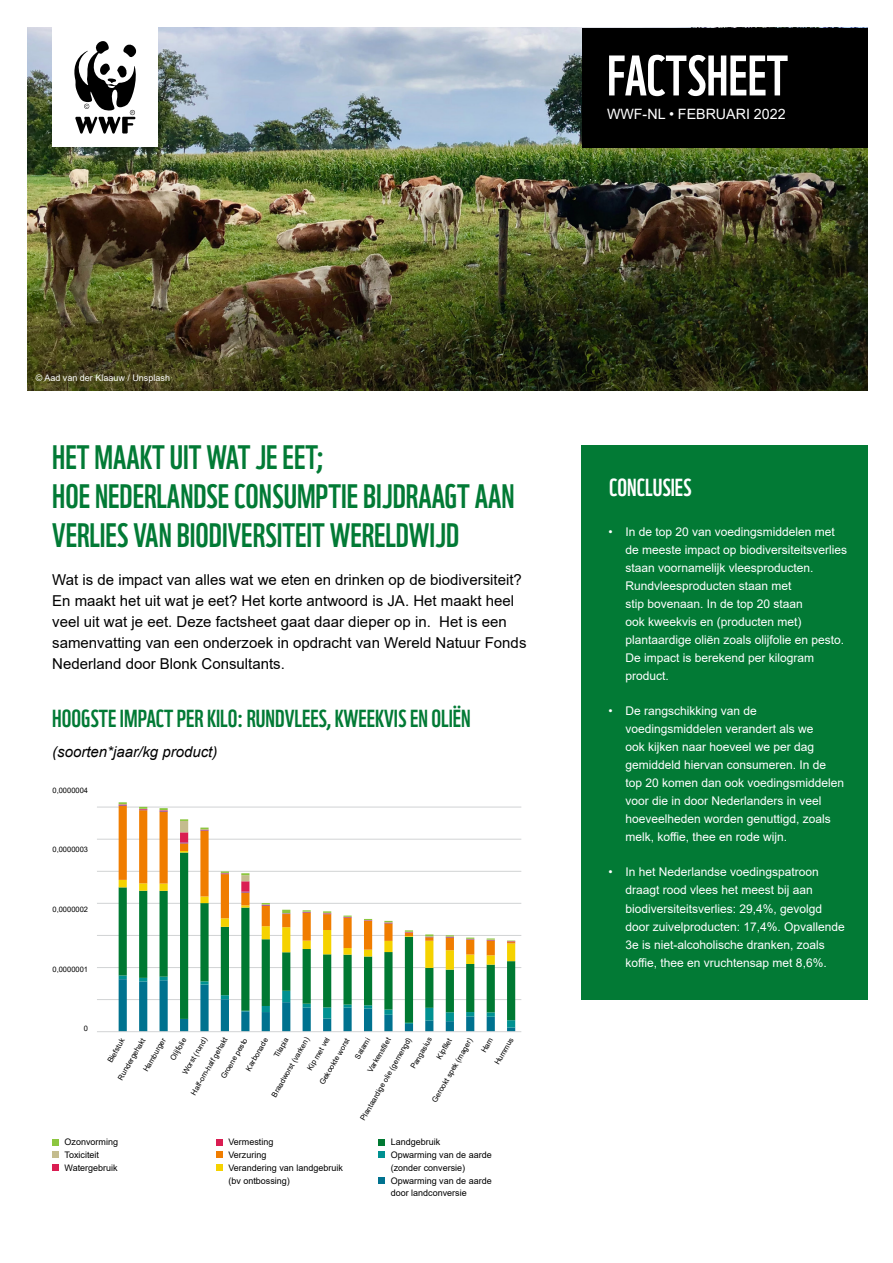
<style>
.page{position:relative;width:893px;height:1263px;background:#fff}
.page>*{position:absolute;margin:0;border:0;box-sizing:border-box;transform-origin:0 0}
.t1{font:55.5px "WWF";color:#fff}
.t2{font:33px/39px "WWF";color:#027a35}
.t3{font:24px "WWF";color:#027a35}
.t4{font:24px "WWF";color:#fff}
.t5{font:15px/21px "Arial";color:#000}
.t6{font:italic 15px "Arial";color:#000}
.t7{font:14.25px "Arial";color:#fff}
.t8{font:12px/18px "Arial";color:#fff}
.t9{font:9px/12.8px "Arial";color:#000}
.t10{font:9px "Arial";color:#fff}
.t11{font:7.5px "Arial";color:#000}
</style>
<div class="page">
<img style="left:27px;top:28px;width:841px;height:362px">
<div style="left:582px;top:28px;width:286px;height:119px;background:#000"></div>
<div style="left:52px;top:28px;width:106px;height:119px;background:#fff"></div>
<svg style="left:74px;top:41px;width:63px;height:93px"></svg>
<div style="left:581px;top:445px;width:287px;height:555px;background:#027a35"></div>
<div style="left:52px;top:1139px;width:7px;height:6px;background:#8cc63f"></div>
<div style="left:52px;top:1152px;width:7px;height:6px;background:#c4bc8e"></div>
<div style="left:52px;top:1164px;width:7px;height:7px;background:#da1d52"></div>
<svg style="left:216px;top:1139px;width:6px;height:6px"></svg>
<svg style="left:216px;top:1152px;width:6px;height:6px"></svg>
<div style="left:216px;top:1164px;width:6px;height:7px;background:#f5d200"></div>
<hr style="left:97px;top:807px;width:424px;height:1px;background:#d1d3d4">
<hr style="left:97px;top:839px;width:424px;height:1px;background:#d1d3d4">
<hr style="left:97px;top:871px;width:424px;height:1px;background:#d1d3d4">
<hr style="left:97px;top:903px;width:424px;height:1px;background:#d1d3d4">
<hr style="left:97px;top:935px;width:424px;height:1px;background:#d1d3d4">
<hr style="left:97px;top:967px;width:424px;height:1px;background:#d1d3d4">
<hr style="left:97px;top:999px;width:424px;height:1px;background:#d1d3d4">
<svg style="left:119px;top:1023px;width:396px;height:8px"></svg>
<svg style="left:119px;top:970px;width:396px;height:53px"></svg>
<svg style="left:119px;top:955px;width:396px;height:15px"></svg>
<svg style="left:119px;top:942px;width:396px;height:13px"></svg>
<svg style="left:119px;top:806px;width:396px;height:135px"></svg>
<svg style="left:119px;top:802px;width:8px;height:4px"></svg>
<svg style="left:139px;top:807px;width:8px;height:4px"></svg>
<svg style="left:160px;top:808px;width:8px;height:4px"></svg>
<svg style="left:180px;top:819px;width:8px;height:2px"></svg>
<svg style="left:200px;top:827px;width:9px;height:4px"></svg>
<svg style="left:221px;top:871px;width:8px;height:3px"></svg>
<svg style="left:241px;top:873px;width:8px;height:2px"></svg>
<svg style="left:262px;top:903px;width:8px;height:3px"></svg>
<svg style="left:282px;top:910px;width:8px;height:4px"></svg>
<svg style="left:303px;top:910px;width:8px;height:3px"></svg>
<svg style="left:323px;top:911px;width:8px;height:4px"></svg>
<svg style="left:343px;top:915px;width:9px;height:3px"></svg>
<svg style="left:364px;top:919px;width:8px;height:2px"></svg>
<svg style="left:384px;top:921px;width:9px;height:3px"></svg>
<svg style="left:405px;top:930px;width:8px;height:3px"></svg>
<svg style="left:425px;top:934px;width:8px;height:4px"></svg>
<svg style="left:446px;top:935px;width:8px;height:3px"></svg>
<svg style="left:466px;top:937px;width:8px;height:3px"></svg>
<svg style="left:487px;top:938px;width:8px;height:3px"></svg>
<svg style="left:507px;top:940px;width:8px;height:3px"></svg>
<hr style="left:97px;top:1031px;width:424px;height:1px;background:#d1d3d4">
<div style="left:378px;top:1139px;width:7px;height:6px;background:#007932"></div>
<div style="left:378px;top:1152px;width:7px;height:6px;background:#009191"></div>
<div style="left:378px;top:1177px;width:7px;height:7px;background:#00728f"></div>
<h1 class="t1" style="left:607px;top:32px;width:182px">FACTSHEET</h1>
<p class="t7" style="left:607px;top:105px;width:180px">WWF-NL • FEBRUARI 2022</p>
<p class="t10" style="left:36px;top:371px;width:136px">© Aad van der Klaauw / Unsplash</p>
<h2 class="t2" style="left:52px;top:434px;width:464px">HET MAAKT UIT WAT JE EET;<br>HOE NEDERLANDSE CONSUMPTIE BIJDRAAGT AAN<br>VERLIES VAN BIODIVERSITEIT WERELDWIJD</h2>
<p class="t5" style="left:52px;top:569px;width:476px">Wat is de impact van alles wat we eten en drinken op de biodiversiteit?<br>En maakt het uit wat je eet? Het korte antwoord is JA. Het maakt heel veel uit wat je eet. Deze factsheet gaat daar dieper op in. Het is een samenvatting van een onderzoek in opdracht van Wereld Natuur Fonds Nederland door Blonk Consultants.</p>
<h3 class="t3" style="left:52px;top:700px;width:420px">HOOGSTE IMPACT PER KILO: RUNDVLEES, KWEEKVIS EN OLIËN</h3>
<p class="t6" style="left:52px;top:742px;width:167px">(soorten*jaar/kg product)</p>
<p class="t11" style="left:53px;top:785px;width:37px">0,0000004</p>
<p class="t11" style="left:53px;top:844px;width:37px">0,0000003</p>
<p class="t11" style="left:53px;top:904px;width:37px">0,0000002</p>
<p class="t11" style="left:53px;top:964px;width:37px">0,0000001</p>
<p class="t11" style="left:84px;top:1023px;width:6px">0</p>
<p class="t11" style="left:189px;top:1092px;width:67px;rotate:-60deg">Half-om-half gehakt</p>
<p class="t11" style="left:180px;top:1071px;width:43px;rotate:-60deg">Worst (rund)</p>
<p class="t11" style="left:269px;top:1094px;width:69px;rotate:-60deg">Braadworst (varken)</p>
<p class="t11" style="left:305px;top:1067px;width:39px;rotate:-60deg">Kip met vel</p>
<p class="t11" style="left:358px;top:1117px;width:96px;rotate:-60deg">Plantaardige olie (gemengd)</p>
<p class="t11" style="left:365px;top:1069px;width:40px;rotate:-60deg">Varkensfi let</p>
<p class="t11" style="left:115px;top:1077px;width:49px;rotate:-60deg">Rundergehakt</p>
<p class="t11" style="left:408px;top:1065px;width:37px;rotate:-60deg">Pangasius</p>
<p class="t11" style="left:434px;top:1056px;width:24px;rotate:-60deg">Kipfi let</p>
<p class="t11" style="left:429px;top:1099px;width:74px;rotate:-60deg">Gerookt spek (mager)</p>
<p class="t11" style="left:492px;top:1061px;width:31px;rotate:-60deg">Hummus</p>
<p class="t11" style="left:317px;top:1081px;width:54px;rotate:-60deg">Gekookte worst</p>
<p class="t11" style="left:352px;top:1056px;width:24px;rotate:-60deg">Salami</p>
<p class="t11" style="left:105px;top:1059px;width:28px;rotate:-60deg">Biefstuk</p>
<p class="t11" style="left:141px;top:1068px;width:39px;rotate:-60deg">Hamburger</p>
<p class="t11" style="left:168px;top:1057px;width:26px;rotate:-60deg">Olijfolie</p>
<p class="t11" style="left:243px;top:1068px;width:38px;rotate:-60deg">Karbonade</p>
<p class="t11" style="left:271px;top:1054px;width:23px;rotate:-60deg">Tilapia</p>
<p class="t11" style="left:218px;top:1075px;width:47px;rotate:-60deg">Groene pesto</p>
<p class="t9" style="left:65px;top:1136px;width:55px">Ozonvorming<br>Toxiciteit<br>Watergebruik</p>
<p class="t9" style="left:228px;top:1136px;width:116px">Vermesting<br>Verzuring<br>Verandering van landgebruik (bv ontbossing)</p>
<p class="t9" style="left:391px;top:1136px;width:103px">Landgebruik<br>Opwarming van de aarde (zonder conversie)<br>Opwarming van de aarde door landconversie</p>
<h3 class="t4" style="left:609px;top:469px;width:84px">CONCLUSIES</h3>
<p class="t8" style="left:625px;top:523px;width:223px;text-indent:-17px">• In de top 20 van voedingsmiddelen met de meeste impact op biodiversiteitsverlies staan voornamelijk vleesproducten.<br>Rundvleesproducten staan met<br>stip bovenaan. In de top 20 staan<br>ook kweekvis en (producten met) plantaardige oliën zoals olijfolie en pesto.<br>De impact is berekend per kilogram product.</p>
<p class="t8" style="left:625px;top:702px;width:220px;text-indent:-17px">• De rangschikking van de voedingsmiddelen verandert als we<br>ook kijken naar hoeveel we per dag gemiddeld hiervan consumeren. In de top 20 komen dan ook voedingsmiddelen voor die in door Nederlanders in veel hoeveelheden worden genuttigd, zoals melk, koffie, thee en rode wijn.</p>
<p class="t8" style="left:625px;top:863px;width:221px;text-indent:-17px">• In het Nederlandse voedingspatroon draagt rood vlees het meest bij aan biodiversiteitsverlies: 29,4%, gevolgd door zuivelproducten: 17,4%. Opvallende 3e is niet-alcoholische dranken, zoals koffie, thee en vruchtensap met 8,6%.</p>
</div>
